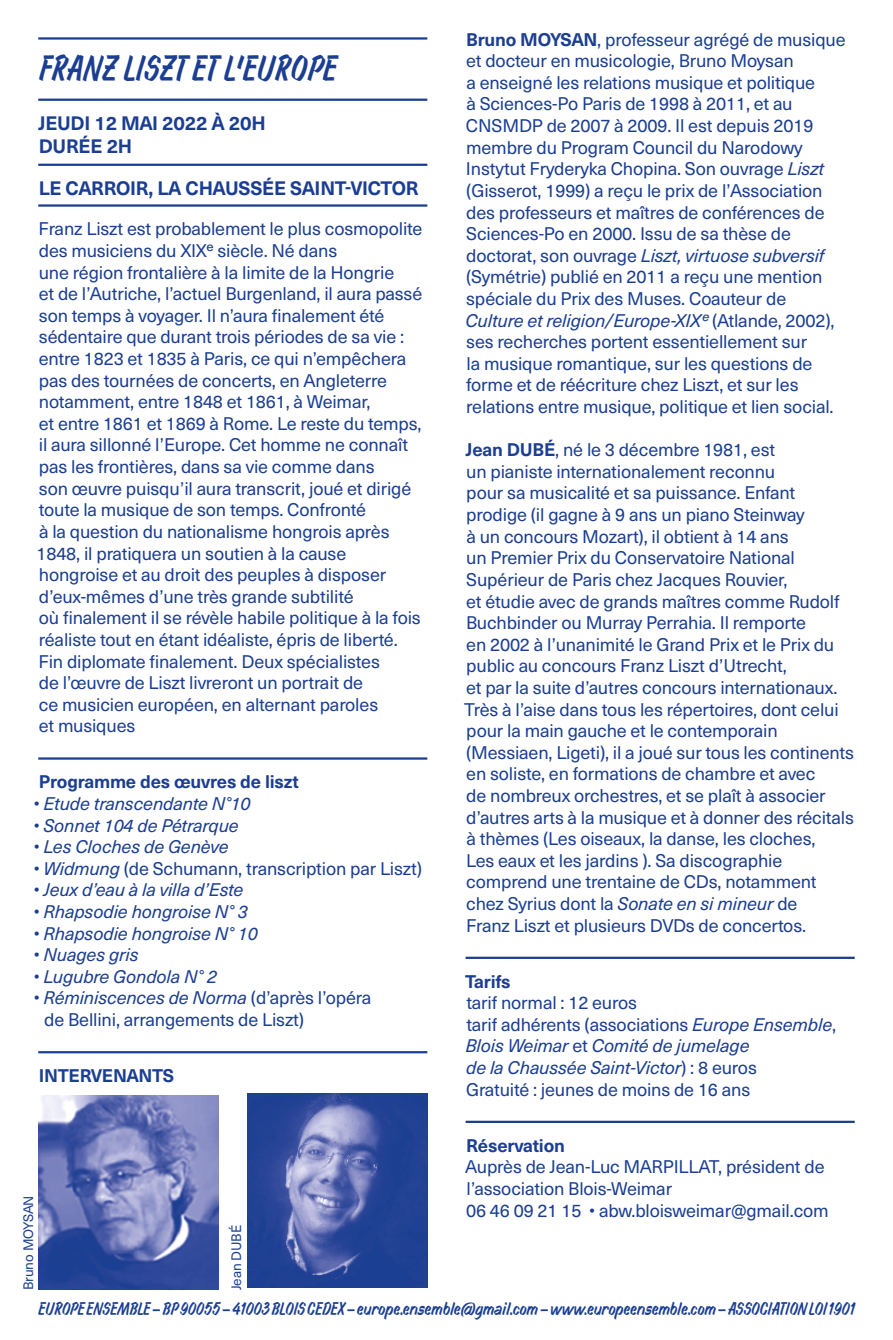
<style>
.page{position:relative;width:893px;height:1340px;background:#fff}
.page>*{position:absolute;margin:0;border:0;box-sizing:border-box;transform-origin:0 0}
.t1{font:31.5px "Jaakko";color:#1b3e92}
.t2{font:700 19.12px/22.9px "Neue Haas Unica W1 G";letter-spacing:-.01em;color:#1b3e92}
.t3{font:18px/21.6px "Neue Haas Unica W1 G";letter-spacing:-.01em;color:#1b3e92}
.t4{font:italic 18px "Neue Haas Unica W1 G";letter-spacing:-.01em;color:#1b3e92}
.t5{font:700 18px "Neue Haas Unica W1 G";letter-spacing:-.01em;color:#1b3e92}
.t6{font:15.75px "Jaakko";letter-spacing:-.01em;color:#1b3e92}
.t7{font:13.5px "Neue Haas Unica W1 G";letter-spacing:-.01em;color:#1b3e92}
.s1{font-style:normal}
.s2{font-style:italic}
.s3{font-weight:700}
</style>
<div class="page">
<hr style="left:38px;top:37px;width:389px;height:3px;background:#1b3e92">
<hr style="left:38px;top:99px;width:389px;height:2px;background:#1b3e92">
<hr style="left:38px;top:164px;width:389px;height:2px;background:#1b3e92">
<hr style="left:38px;top:204px;width:389px;height:3px;background:#1b3e92">
<hr style="left:38px;top:757px;width:389px;height:2px;background:#1b3e92">
<hr style="left:38px;top:1051px;width:389px;height:2px;background:#1b3e92">
<img style="left:38px;top:1095px;width:180px;height:194px">
<hr style="left:466px;top:956px;width:389px;height:2px;background:#1b3e92">
<hr style="left:466px;top:1120px;width:389px;height:2px;background:#1b3e92">
<img style="left:247px;top:1093px;width:180px;height:194px">
<h1 class="t1" style="left:39px;top:46px;width:300px">FRANZ LISZT ET L’EUROPE</h1>
<p class="t2" style="left:38px;top:110px;width:229px">JEUDI 12 MAI 2022 À 20H<br>DURÉE 2H</p>
<p class="t2" style="left:39px;top:175px;width:381px">LE CARROIR, LA CHAUSSÉE SAINT-VICTOR</p>
<p class="t3" style="left:37px;top:217px;width:387px">Franz Liszt est probablement le plus cosmopolite des musiciens du XIXe siècle. Né dans<br>une région frontalière à la limite de la Hongrie<br>et de l’Autriche, l’actuel Burgenland, il aura passé son temps à voyager. Il n’aura finalement été sédentaire que durant trois périodes de sa vie : entre 1823 et 1835 à Paris, ce qui n’empêchera pas des tournées de concerts, en Angleterre notamment, entre 1848 et 1861, à Weimar,<br>et entre 1861 et 1869 à Rome. Le reste du temps, il aura sillonné l’Europe. Cet homme ne connaît pas les frontières, dans sa vie comme dans<br>son œuvre puisqu’il aura transcrit, joué et dirigé toute la musique de son temps. Confronté<br>à la question du nationalisme hongrois après 1848, il pratiquera un soutien à la cause hongroise et au droit des peuples à disposer d’eux-mêmes d’une très grande subtilité<br>où finalement il se révèle habile politique à la fois réaliste tout en étant idéaliste, épris de liberté.<br>Fin diplomate finalement. Deux spécialistes<br>de l’œuvre de Liszt livreront un portrait de<br>ce musicien européen, en alternant paroles<br>et musiques</p>
<p class="t5" style="left:39px;top:768px;width:261px">Programme des œuvres de liszt</p>
<p class="t4" style="left:34px;top:790px;width:219px"><span class="s1">•</span> Etude transcendante N°10</p>
<p class="t4" style="left:34px;top:812px;width:207px">• Sonnet 104 de Pétrarque</p>
<p class="t4" style="left:34px;top:833px;width:196px">• Les Cloches de Genève</p>
<p class="t3" style="left:34px;top:856px;width:390px"><span class="s2">• Widmung</span> (de Schumann, transcription par Liszt)</p>
<p class="t4" style="left:34px;top:876px;width:211px"><span class="s1">•</span> Jeux d’eau à la villa d’Este</p>
<p class="t4" style="left:34px;top:898px;width:216px">• Rhapsodie hongroise N° 3</p>
<p class="t4" style="left:34px;top:920px;width:226px">• Rhapsodie hongroise N° 10</p>
<p class="t4" style="left:34px;top:941px;width:106px">• Nuages gris</p>
<p class="t4" style="left:34px;top:963px;width:185px">• Lugubre Gondola N° 2</p>
<p class="t3" style="left:44px;top:986px;width:329px;text-indent:-11px"><span class="s2">• Réminiscences de Norma</span> (d’après l’opéra de Bellini, arrangements de Liszt)</p>
<p class="t5" style="left:39px;top:1061px;width:137px">INTERVENANTS</p>
<p class="t7" style="left:19px;top:1290px;width:96px;rotate:-90deg">Bruno MOYSAN</p>
<p class="t7" style="left:226px;top:1290px;width:67px;rotate:-90deg">Jean DUBÉ</p>
<p class="t3" style="left:465px;top:27px;width:382px"><span class="s3">Bruno MOYSAN</span>, professeur agrégé de musique et docteur en musicologie, Bruno Moysan<br>a enseigné les relations musique et politique<br>à Sciences-Po Paris de 1998 à 2011, et au CNSMDP de 2007 à 2009. Il est depuis 2019 membre du Program Council du Narodowy Instytut Fryderyka Chopina. Son ouvrage <span class="s2">Liszt </span>(Gisserot, 1999) a reçu le prix de l’Association des professeurs et maîtres de conférences de Sciences-Po en 2000. Issu de sa thèse de doctorat, son ouvrage <span class="s2">Liszt, virtuose subversif </span>(Symétrie) publié en 2011 a reçu une mention spéciale du Prix des Muses. Coauteur de <span class="s2">Culture et religion/Europe-XIXe</span> (Atlande, 2002), ses recherches portent essentiellement sur<br>la musique romantique, sur les questions de forme et de réécriture chez Liszt, et sur les relations entre musique, politique et lien social.</p>
<p class="t3" style="left:464px;top:438px;width:391px"><span class="s3">Jean DUBÉ</span>, né le 3 décembre 1981, est<br>un pianiste internationalement reconnu<br>pour sa musicalité et sa puissance. Enfant prodige (il gagne à 9 ans un piano Steinway<br>à un concours Mozart), il obtient à 14 ans<br>un Premier Prix du Conservatoire National Supérieur de Paris chez Jacques Rouvier,<br>et étudie avec de grands maîtres comme Rudolf Buchbinder ou Murray Perrahia. Il remporte<br>en 2002 à l’unanimité le Grand Prix et le Prix du public au concours Franz Liszt d’Utrecht,<br>et par la suite d’autres concours internationaux.<br>Très à l’aise dans tous les répertoires, dont celui pour la main gauche et le contemporain (Messiaen, Ligeti), il a joué sur tous les continents en soliste, en formations de chambre et avec<br>de nombreux orchestres, et se plaît à associer d’autres arts à la musique et à donner des récitals à thèmes (Les oiseaux, la danse, les cloches,<br>Les eaux et les jardins ). Sa discographie comprend une trentaine de CDs, notamment chez Syrius dont la <span class="s2">Sonate en si mineur</span> de<br>Franz Liszt et plusieurs DVDs de concertos.</p>
<p class="t5" style="left:465px;top:967px;width:47px">Tarifs</p>
<p class="t3" style="left:465px;top:991px;width:372px">tarif normal : 12 euros<br>tarif adhérents (associations <span class="s2">Europe Ensemble</span>, <span class="s2">Blois Weimar</span> et <span class="s2">Comité de jumelage<br>de la Chaussée Saint-Victor</span>) : 8 euros<br>Gratuité : jeunes de moins de 16 ans</p>
<p class="t5" style="left:466px;top:1131px;width:100px">Réservation</p>
<p class="t3" style="left:465px;top:1155px;width:365px">Auprès de Jean-Luc MARPILLAT, président de l’association Blois-Weimar<br>06 46 09 21 15 • abw.bloisweimar@gmail.com</p>
<p class="t6" style="left:38px;top:1297px;width:818px">EUROPE ENSEMBLE — BP 90055 — 41003 BLOIS CEDEX — europe.ensemble@gmail.com — www.europeensemble.com — ASSOCIATION LOI 1901</p>
</div>
